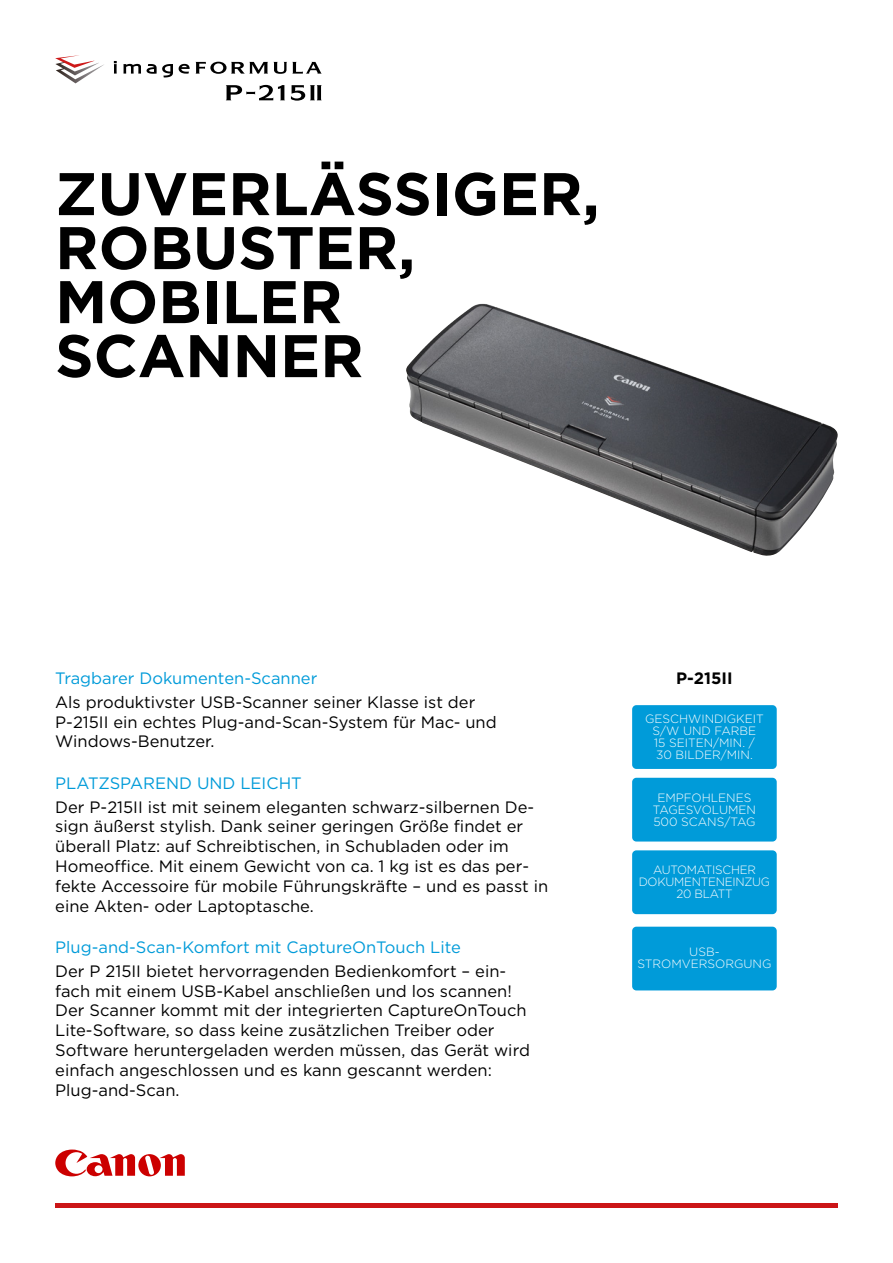
<style>
.page{position:relative;width:893px;height:1263px;background:#fff}
.page>*{position:absolute;margin:0;border:0;box-sizing:border-box;transform-origin:0 0}
.t1{font:700 60px/54px "Gotham";color:#000}
.t2{font:16.5px/19.8px "Gotham";color:#000}
.t3{font:16.5px "Gotham";color:#009bd9}
.t4{font:700 16.5px "Gotham";color:#000}
.t5{font:300 12px/12px "Gotham";color:#fff;text-align:center}
.t6{font:300 12px/12px "Gotham";letter-spacing:-.02em;color:#fff;text-align:center}
</style>
<div class="page">
<div style="left:55px;top:1203px;width:783px;height:5px;background:#cb1517"></div>
<svg style="left:55px;top:1149px;width:130px;height:27px"></svg>
<div style="left:632px;top:705px;width:145px;height:64px;background:#009bd9;border-radius:4px"></div>
<div style="left:632px;top:778px;width:145px;height:63px;background:#009bd9;border-radius:4px"></div>
<div style="left:632px;top:850px;width:145px;height:64px;background:#009bd9;border-radius:4px"></div>
<div style="left:632px;top:927px;width:145px;height:63px;background:#009bd9;border-radius:4px"></div>
<img style="left:406px;top:304px;width:432px;height:252px">
<svg style="left:55px;top:62px;width:49px;height:21px"></svg>
<svg style="left:114px;top:61px;width:3px;height:13px"></svg>
<svg style="left:123px;top:64px;width:18px;height:10px"></svg>
<svg style="left:147px;top:64px;width:26px;height:13px"></svg>
<svg style="left:179px;top:62px;width:143px;height:12px"></svg>
<svg style="left:226px;top:85px;width:59px;height:15px"></svg>
<svg style="left:291px;top:85px;width:31px;height:16px"></svg>
<h1 class="t1" style="left:55px;top:167px;width:546px">ZUVERLÄSSIGER,<br>ROBUSTER,<br>MOBILER<br>SCANNER</h1>
<p class="t3" style="left:55px;top:667px;width:264px">Tragbarer Dokumenten-Scanner</p>
<p class="t2" style="left:55px;top:692px;width:443px">Als produktivster USB-Scanner seiner Klasse ist der<br>P-215II ein echtes Plug-and-Scan-System für Mac- und<br>Windows-Benutzer.</p>
<p class="t3" style="left:55px;top:772px;width:248px">PLATZSPAREND UND LEICHT</p>
<p class="t2" style="left:55px;top:796px;width:494px">Der P-215II ist mit seinem eleganten schwarz-silbernen De&shy;sign äußerst stylish. Dank seiner geringen Größe findet er überall Platz: auf Schreibtischen, in Schubladen oder im Homeoffice. Mit einem Gewicht von ca. 1 kg ist es das per&shy;fekte Accessoire für mobile Führungskräfte – und es passt in eine Akten- oder Laptoptasche.</p>
<p class="t3" style="left:55px;top:936px;width:407px">Plug-and-Scan-Komfort mit CaptureOnTouch Lite</p>
<p class="t2" style="left:55px;top:961px;width:476px">Der P 215II bietet hervorragenden Bedienkomfort – ein&shy;fach mit einem USB-Kabel anschließen und los scannen!<br>Der Scanner kommt mit der integrierten CaptureOnTouch Lite-Software, so dass keine zusätzlichen Treiber oder Software heruntergeladen werden müssen, das Gerät wird einfach angeschlossen und es kann gescannt werden:<br>Plug-and-Scan.</p>
<p class="t4" style="left:676px;top:667px;width:58px">P-215II</p>
<p class="t5" style="left:645px;top:713px;width:120px">GESCHWINDIGKEIT<br>S/W UND FARBE<br>15 SEITEN/MIN. /<br>30 BILDER/MIN.</p>
<p class="t5" style="left:653px;top:791px;width:105px">EMPFOHLENES<br>TAGESVOLUMEN<br>500 SCANS/TAG</p>
<p class="t6" style="left:639px;top:863px;width:133px">AUTOMATISCHER<br>DOKUMENTENEINZUG<br>20 BLATT</p>
<p class="t5" style="left:637px;top:945px;width:136px">USB-<br>STROMVERSORGUNG</p>
</div>
